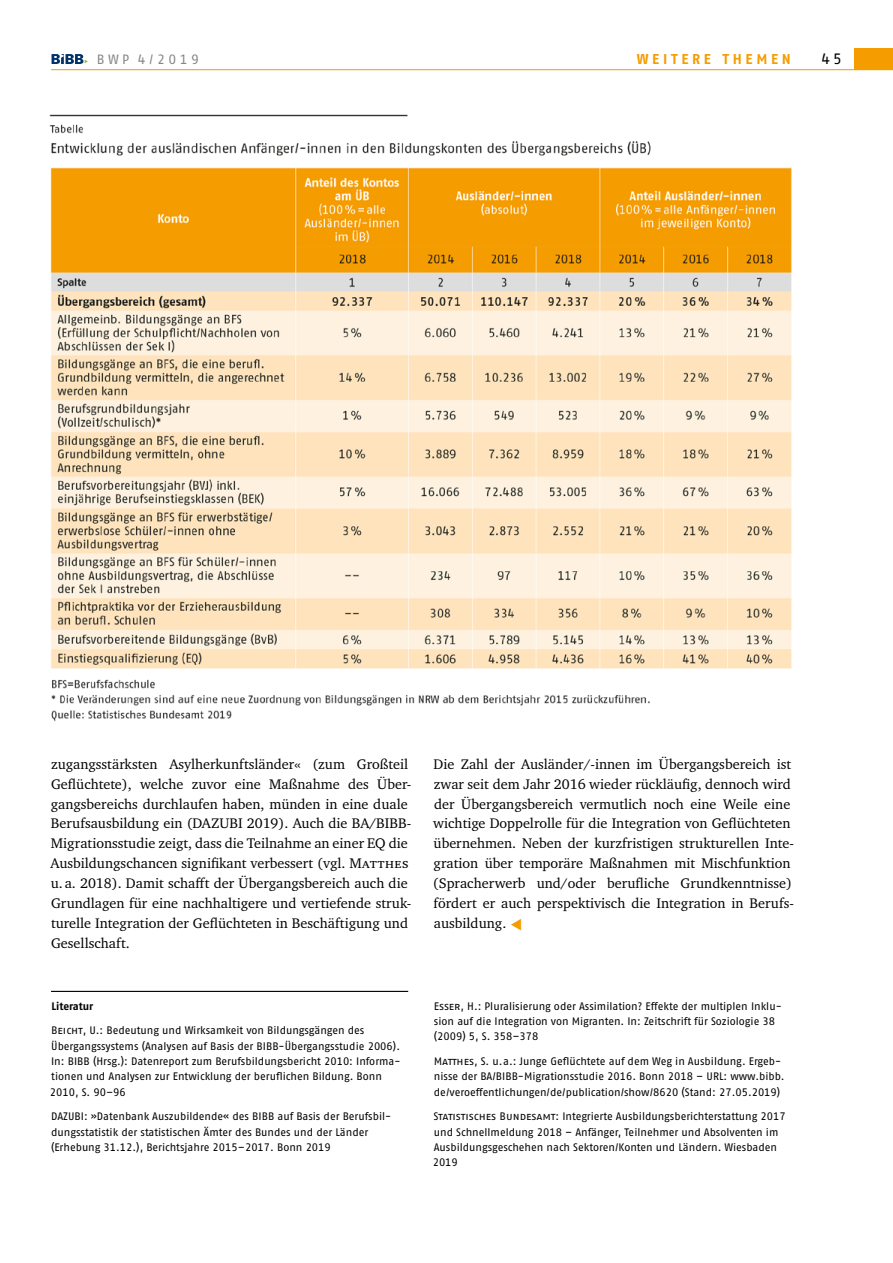
<style>
.page{position:relative;width:893px;height:1263px;background:#fff}
.page>*{position:absolute;margin:0;border:0;box-sizing:border-box;transform-origin:0 0}
.t1{font:15px "Fago No Regular Tf";color:#000}
.t2{font:14.25px/20px "Charter ITC Pro";color:#000}
.t3{font:700 14.25px "Fago No";letter-spacing:.26em;color:#f59c00}
.t4{font:13.5px "Fago No Regular Tf";letter-spacing:.26em;color:#878787}
.t5{font:10.8px/15.5px "Fago No Regular Tf";color:#000}
.t6{font:700 10.8px "Fago No";letter-spacing:-.01em;color:#000}
.s1{font-family:"Fago No Regular Tf Caps"}
</style>
<div class="page">
<hr style="left:51px;top:69px;width:842px;height:1px;background:#f59c00">
<hr style="left:51px;top:991px;width:357px;height:1px;background:#000">
<svg style="left:52px;top:54px;width:36px;height:10px"></svg>
<div style="left:855px;top:48px;width:38px;height:22px;background:#f59c00"></div>
<img style="left:49px;top:114px;width:743px;height:607px">
<p class="t4" style="left:97px;top:51px;width:104px">BWP 4/2019</p>
<h2 class="t3" style="left:637px;top:50px;width:156px">WEITERE THEMEN</h2>
<h1 class="t1" style="left:821px;top:50px;width:22px">45</h1>
<p class="t2" style="left:50px;top:754px;width:362px">zugangsstärksten Asylherkunftsländer« (zum Großteil Geflüchtete), welche zuvor eine Maßnahme des Über&shy;gangsbereichs durchlaufen haben, münden in eine duale Berufsausbildung ein (DAZUBI 2019). Auch die BA/BIBB-Migrationsstudie zeigt, dass die Teilnahme an einer EQ die Ausbildungschancen signifikant verbessert (vgl. Matthes u. a. 2018). Damit schafft der Übergangsbereich auch die Grundlagen für eine nachhaltigere und vertiefende struk&shy;turelle Integration der Geflüchteten in Beschäftigung und Gesellschaft.</p>
<p class="t2" style="left:433px;top:754px;width:362px">Die Zahl der Ausländer/-innen im Übergangsbereich ist zwar seit dem Jahr 2016 wieder rückläufig, dennoch wird der Übergangsbereich vermutlich noch eine Weile eine wichtige Doppelrolle für die Integration von Geflüchteten übernehmen. Neben der kurzfristigen strukturellen Inte&shy;gration über temporäre Maßnahmen mit Mischfunktion (Spracherwerb und/oder berufliche Grundkenntnisse) fördert er auch perspektivisch die Integration in Berufs&shy;ausbildung.</p>
<p class="t6" style="left:51px;top:999px;width:44px">Literatur</p>
<p class="t5" style="left:51px;top:1022px;width:350px"><span class="s1">Beicht</span>, U.: Bedeutung und Wirksamkeit von Bildungsgängen des<br>Übergangssystems (Analysen auf Basis der BIBB-Übergangsstudie 2006).<br>In: BIBB (Hrsg.): Datenreport zum Berufsbildungsbericht 2010: Informa-</p>
<p class="t5" style="left:50px;top:1069px;width:333px">tionen und Analysen zur Entwicklung der beruflichen Bildung. Bonn<br>2010, S. 90–96</p>
<p class="t5" style="left:51px;top:1108px;width:341px">DAZUBI: »Datenbank Auszubildende« des BIBB auf Basis der Berufsbil&shy;dungsstatistik der statistischen Ämter des Bundes und der Länder (Erhebung 31.12.), Berichtsjahre 2015–2017. Bonn 2019</p>
<p class="t5" style="left:434px;top:998px;width:349px"><span class="s1">Esser</span>, H.: Pluralisierung oder Assimilation? Effekte der multiplen Inklu&shy;sion auf die Integration von Migranten. In: Zeitschrift für Soziologie 38 (2009) 5, S. 358–378</p>
<p class="t5" style="left:434px;top:1053px;width:352px"><span class="s1">Matthes</span>, S. u.a.: Junge Geflüchtete auf dem Weg in Ausbildung. Ergeb&shy;nisse der BA/BIBB-Migrationsstudie 2016. Bonn 2018 – URL: www.bibb. de/veroeffentlichungen/de/publication/show/8620 (Stand: 27.05.2019)</p>
<p class="t5" style="left:434px;top:1108px;width:354px"><span class="s1">Statistisches Bundesamt</span>: Integrierte Ausbildungsberichterstattung 2017 und Schnellmeldung 2018 – Anfänger, Teilnehmer und Absolventen im<br>Ausbildungsgeschehen nach Sektoren/Konten und Ländern. Wiesbaden</p>
<p class="t5" style="left:433px;top:1155px;width:27px">2019</p>
</div>
